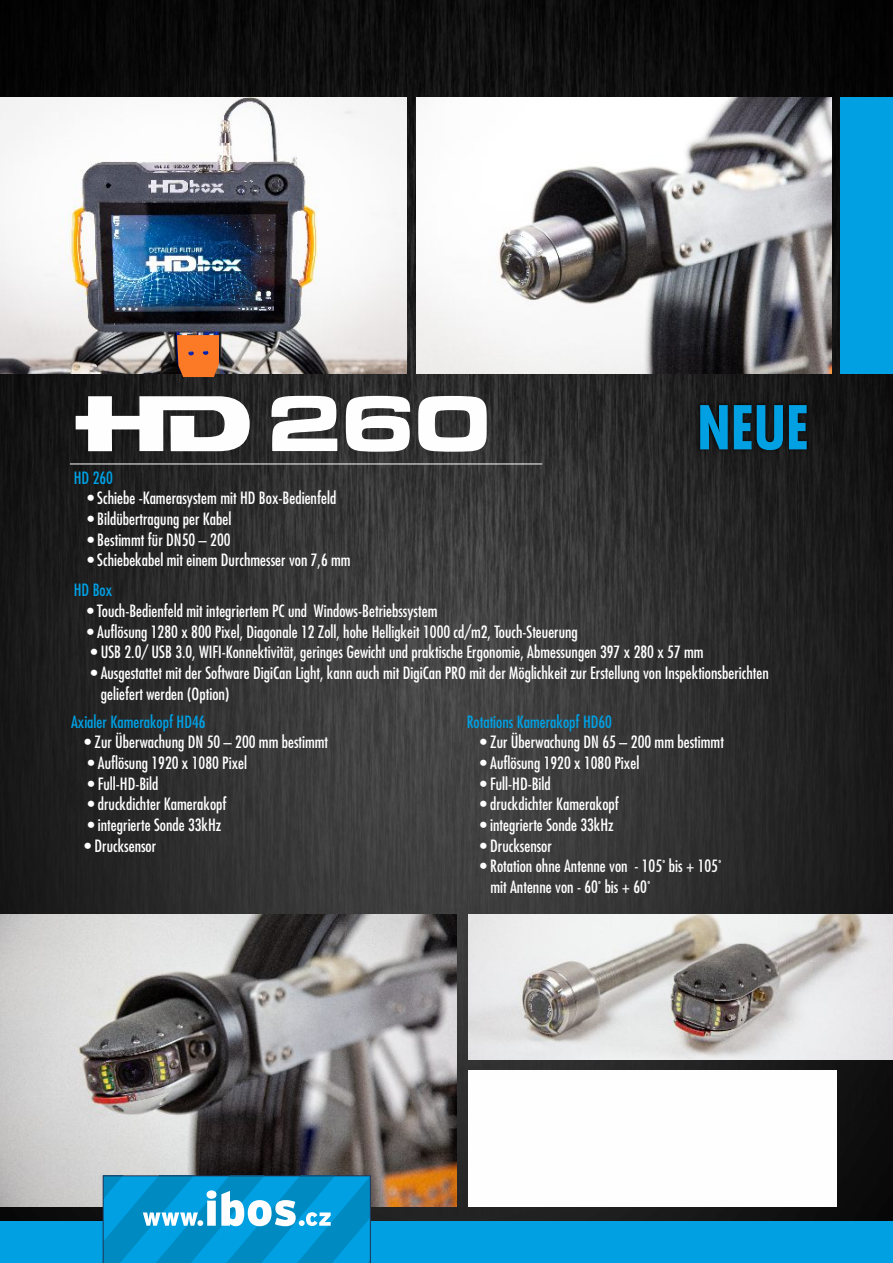
<style>
.page{position:relative;width:893px;height:1263px;background:#fff}
.page>*{position:absolute;margin:0;border:0;box-sizing:border-box;transform-origin:0 0}
.t1{font:81.75px "Microgramma D Bold Exte";color:#fefefe}
.t2{font:700 58.8px "Fujiyama";color:#00a0e3}
.t3{font:16.5px/20.7px "Fujiyama";color:#fefefe}
.t4{font:16.5px "Fujiyama";color:#00a0e3}
</style>
<div class="page">
<img style="left:0;top:0;width:893px;height:1176px">
<img style="left:0;top:915px;width:457px;height:261px">
<svg style="left:0;top:1176px;width:893px;height:87px;background:#1d89b4"></svg>
<div style="left:840px;top:97px;width:53px;height:277px;background:#00a0e3"></div>
<div style="left:468px;top:1071px;width:368px;height:136px;background:#fefefe"></div>
<hr style="left:70px;top:464px;width:472px;height:1px;background:#fefefe">
<img style="left:693px;top:398px;width:120px;height:59px">
<svg style="left:76px;top:396px;width:174px;height:55px"></svg>
<img style="left:417px;top:97px;width:415px;height:277px">
<img style="left:0;top:97px;width:407px;height:277px">
<svg style="left:177px;top:335px;width:42px;height:42px;background:#ea7329"></svg>
<img style="left:468px;top:915px;width:425px;height:144px">
<h1 class="t1" style="left:267px;top:387px;width:224px">260</h1>
<h2 class="t2" style="left:697px;top:405px;width:113px">NEUE</h2>
<p class="t4" style="left:74px;top:471px;width:41px">HD 260</p>
<p class="t3" style="left:87px;top:489px;width:251px">• Schiebe -Kamerasystem mit HD Box-Bedienfeld</p>
<p class="t3" style="left:87px;top:510px;width:146px">• Bildübertragung per Kabel</p>
<p class="t3" style="left:87px;top:531px;width:145px">• Bestimmt für DN50 – 200</p>
<p class="t3" style="left:87px;top:551px;width:265px">• Schiebekabel mit einem Durchmesser von 7,6 mm</p>
<p class="t4" style="left:74px;top:583px;width:40px">HD Box</p>
<p class="t3" style="left:87px;top:602px;width:352px">• Touch-Bedienfeld mit integriertem PC und Windows-Betriebssystem</p>
<p class="t3" style="left:87px;top:622px;width:492px">• Auflösung 1280 x 800 Pixel, Diagonale 12 Zoll, hohe Helligkeit 1000 cd/m2, Touch-Steuerung</p>
<p class="t3" style="left:91px;top:643px;width:614px">• USB 2.0/ USB 3.0, WIFI-Konnektivität, geringes Gewicht und praktische Ergonomie, Abmessungen 397 x 280 x 57 mm</p>
<p class="t3" style="left:101px;top:664px;width:669px;text-indent:-10px">• Ausgestattet mit der Software DigiCan Light, kann auch mit DigiCan PRO mit der Möglichkeit zur Erstellung von Inspektionsberichten geliefert werden (Option)</p>
<p class="t4" style="left:71px;top:715px;width:136px">Axialer Kamerakopf HD46</p>
<p class="t3" style="left:85px;top:733px;width:245px">• Zur Überwachung DN 50 – 200 mm bestimmt</p>
<p class="t3" style="left:88px;top:754px;width:161px">• Auflösung 1920 x 1080 Pixel</p>
<p class="t3" style="left:88px;top:775px;width:72px">• Full-HD-Bild</p>
<p class="t3" style="left:88px;top:795px;width:140px">• druckdichter Kamerakopf</p>
<p class="t3" style="left:88px;top:816px;width:135px">• integrierte Sonde 33kHz</p>
<p class="t3" style="left:85px;top:837px;width:73px">• Drucksensor</p>
<p class="t4" style="left:467px;top:715px;width:147px">Rotations Kamerakopf HD60</p>
<p class="t3" style="left:480px;top:733px;width:245px">• Zur Überwachung DN 65 – 200 mm bestimmt</p>
<p class="t3" style="left:480px;top:754px;width:161px">• Auflösung 1920 x 1080 Pixel</p>
<p class="t3" style="left:480px;top:775px;width:72px">• Full-HD-Bild</p>
<p class="t3" style="left:480px;top:795px;width:140px">• druckdichter Kamerakopf</p>
<p class="t3" style="left:480px;top:816px;width:135px">• integrierte Sonde 33kHz</p>
<p class="t3" style="left:480px;top:837px;width:73px">• Drucksensor</p>
<p class="t3" style="left:490px;top:857px;width:232px;text-indent:-10px">• Rotation ohne Antenne von - 105° bis + 105° mit Antenne von - 60° bis + 60°</p>
</div>
